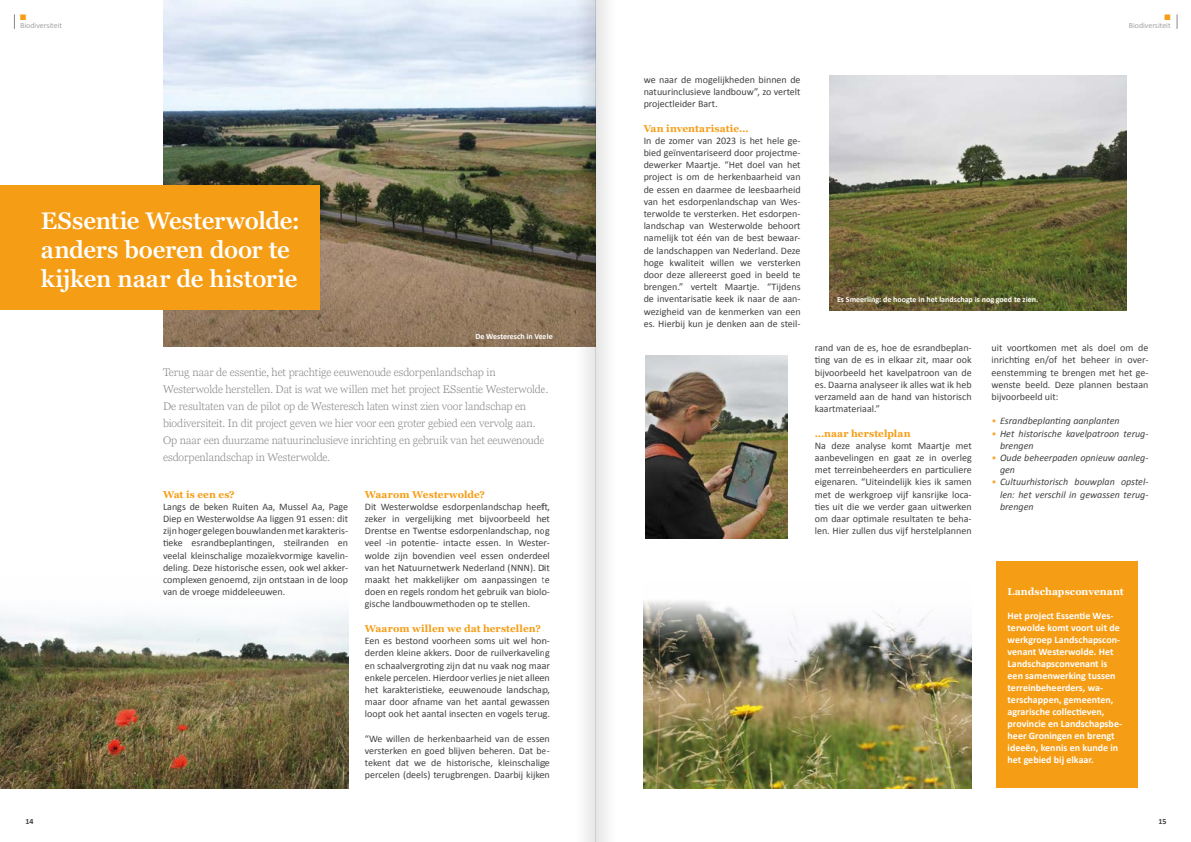
<style>
.page{position:relative;width:1191px;height:842px;background:#fff}
.page>*{position:absolute;margin:0;border:0;box-sizing:border-box;transform-origin:0 0}
.t1{font:600 24px/28.8px "Georgia Pro";letter-spacing:-.015em;color:#fff}
.t2{font:300 11px/17px "Georgia Pro";letter-spacing:-.005em;color:#878787}
.t3{font:10px/12.2px "Calibri";color:#424241;text-align:justify}
.t4{font:700 10px/12px "Calibri";color:#fff}
.t5{font:italic 10px/12.2px "Calibri";color:#424241}
.t6{font:700 10px "Georgia Pro";color:#f59d15}
.t7{font:700 10px "Georgia Pro";letter-spacing:.005em;color:#fff}
.t8{font:700 8px "Calibri";color:#fff}
.t9{font:300 8px "Calibri";color:#878787}
.t10{font:700 8px "Calibri";color:#424241}
.t11{font:8px "Zapf Dingbats ITC";color:#f59d15}
.s1{color:#f8aa3a}
</style>
<div class="page">
<img style="left:163px;top:0;width:380px;height:347px">
<img style="left:0;top:612px;width:348px;height:176px">
<img style="left:648px;top:601px;width:323px;height:187px">
<img style="left:648px;top:356px;width:139px;height:182px">
<div style="left:0;top:185px;width:319px;height:125px;background:#f59d15"></div>
<div style="left:996px;top:561px;width:142px;height:227px;background:#f59d15"></div>
<img style="left:829px;top:75px;width:297px;height:235px">
<svg style="left:14px;top:14px;width:1px;height:15px"></svg>
<svg style="left:1176px;top:14px;width:1px;height:15px"></svg>
<svg style="left:543px;top:0;width:52px;height:842px"></svg>
<svg style="left:595px;top:0;width:53px;height:842px"></svg>
<p class="t11" style="left:20px;top:14px;width:8px">■</p>
<p class="t9" style="left:20px;top:21px;width:43px">Biodiversiteit</p>
<h1 class="t1" style="left:41px;top:208px;width:260px">ESsentie Westerwolde: anders boeren door te kijken naar de historie</h1>
<p class="t8" style="left:475px;top:331px;width:79px">De Westeresch in Veele</p>
<p class="t2" style="left:163px;top:364px;width:387px">Terug naar de essentie, het prachtige eeuwenoude esdorpenlandschap in Westerwolde herstellen. Dat is wat we willen met het project ESsentie Westerwolde.<br>De resultaten van de pilot op de Westeresch laten winst zien voor landschap en biodiversiteit. In dit project geven we hier voor een groter gebied een vervolg aan.<br>Op naar een duurzame natuurinclusieve inrichting en gebruik van het eeuwenoude esdorpenlandschap in Westerwolde.</p>
<p class="t6" style="left:163px;top:488px;width:73px">Wat is een es?</p>
<p class="t3" style="left:163px;top:500px;width:186px">Langs de beken Ruiten Aa, Mussel Aa, Page Diep en Westerwoldse Aa liggen 91 essen: dit zijn hoger gelegen bouwlanden met karakteris&shy;tieke esrandbeplantingen, steilranden en veelal kleinschalige mozaïekvormige kavelin&shy;deling. Deze historische essen, ook wel akker&shy;complexen genoemd, zijn ontstaan in de loop van de vroege middeleeuwen.</p>
<p class="t6" style="left:365px;top:488px;width:122px">Waarom Westerwolde?</p>
<p class="t3" style="left:365px;top:500px;width:186px">Dit Westerwoldse esdorpenlandschap heeft, zeker in vergelijking met bijvoorbeeld het Drentse en Twentse esdorpenlandschap, nog veel -in potentie- intacte essen. In Wester&shy;wolde zijn bovendien veel essen onderdeel van het Natuurnetwerk Nederland (NNN). Dit maakt het makkelijker om aanpassingen te doen en regels rondom het gebruik van biolo&shy;gische landbouwmethoden op te stellen.</p>
<p class="t6" style="left:365px;top:623px;width:177px">Waarom willen we dat herstellen?</p>
<p class="t3" style="left:365px;top:634px;width:186px">Een es bestond voorheen soms uit wel hon&shy;derden kleine akkers. Door de ruilverkaveling en schaalvergroting zijn dat nu vaak nog maar enkele percelen. Hierdoor verlies je niet alleen het karakteristieke, eeuwenoude landschap, maar door afname van het aantal gewassen loopt ook het aantal insecten en vogels terug.</p>
<p class="t3" style="left:365px;top:732px;width:186px">“We willen de herkenbaarheid van de essen versterken en goed blijven beheren. Dat be&shy;tekent dat we de historische, kleinschalige percelen (deels) terugbrengen. Daarbij kijken</p>
<p class="t11" style="left:1164px;top:14px;width:8px">■</p>
<p class="t9" style="left:1128px;top:21px;width:43px">Biodiversiteit</p>
<p class="t3" style="left:643px;top:73px;width:158px">we naar de mogelijkheden binnen de natuurinclusieve landbouw”, zo vertelt projectleider Bart.</p>
<p class="t6" style="left:643px;top:122px;width:106px">Van inventarisatie…</p>
<p class="t3" style="left:643px;top:134px;width:158px">In de zomer van 2023 is het hele ge&shy;bied geïnventariseerd door projectme&shy;dewerker Maartje. “Het doel van het project is om de herkenbaarheid van de essen en daarmee de leesbaarheid van het esdorpenlandschap van Wes&shy;terwolde te versterken. Het esdorpen&shy;landschap van Westerwolde behoort namelijk tot één van de best bewaar&shy;de landschappen van Nederland. Deze hoge kwaliteit willen we versterken door deze allereerst goed in beeld te brengen.” vertelt Maartje. “Tijdens de inventarisatie keek ik naar de aan&shy;wezigheid van de kenmerken van een es. Hierbij kun je denken aan de steil-</p>
<p class="t8" style="left:837px;top:294px;width:203px">Es Smeerling: de hoogte in het landschap is nog goed te zien.</p>
<p class="t3" style="left:814px;top:342px;width:158px">rand van de es, hoe de esrandbeplan&shy;ting van de es in elkaar zit, maar ook bijvoorbeeld het kavelpatroon van de es. Daarna analyseer ik alles wat ik heb verzameld aan de hand van historisch kaartmateriaal.”</p>
<p class="t6" style="left:814px;top:427px;width:97px">…naar herstelplan</p>
<p class="t3" style="left:814px;top:439px;width:158px">Na deze analyse komt Maartje met aanbevelingen en gaat ze in overleg met terreinbeheerders en particuliere eigenaren. “Uiteindelijk kies ik samen met de werkgroep vijf kansrijke loca&shy;ties uit die we verder gaan uitwerken om daar optimale resultaten te beha&shy;len. Hier zullen dus vijf herstelplannen</p>
<p class="t3" style="left:991px;top:342px;width:158px">uit voortkomen met als doel om de inrichting en/of het beheer in over&shy;eenstemming te brengen met het ge&shy;wenste beeld. Deze plannen bestaan bijvoorbeeld uit:</p>
<p class="t5" style="left:991px;top:415px;width:129px"><span class="s1">•</span> Esrandbeplanting aanplanten</p>
<p class="t5" style="left:1000px;top:427px;width:150px;text-indent:-8px"><span class="s1">•</span> Het historische kavelpatroon terug&shy;brengen</p>
<p class="t5" style="left:1000px;top:451px;width:150px;text-indent:-8px"><span class="s1">•</span> Oude beheerpaden opnieuw aanleg&shy;gen</p>
<p class="t5" style="left:1000px;top:476px;width:150px;text-align:justify;text-indent:-8px"><span class="s1">•</span> Cultuurhistorisch bouwplan opstel&shy;len: het verschil in gewassen terug&shy;brengen</p>
<p class="t7" style="left:1007px;top:585px;width:118px">Landschapsconvenant</p>
<p class="t4" style="left:1007px;top:609px;width:116px">Het project Essentie Wes&shy;terwolde komt voort uit de werkgroep Landschapscon&shy;venant Westerwolde. Het<br>Landschapsconvenant is een samenwerking tussen terreinbeheerders, wa&shy;terschappen, gemeenten, agrarische collectieven, provincie en Landschapsbe&shy;heer Groningen en brengt ideeën, kennis en kunde in het gebied bij elkaar.</p>
<p class="t10" style="left:25px;top:816px;width:10px">14</p>
<p class="t10" style="left:1158px;top:815px;width:10px">15</p>
</div>
